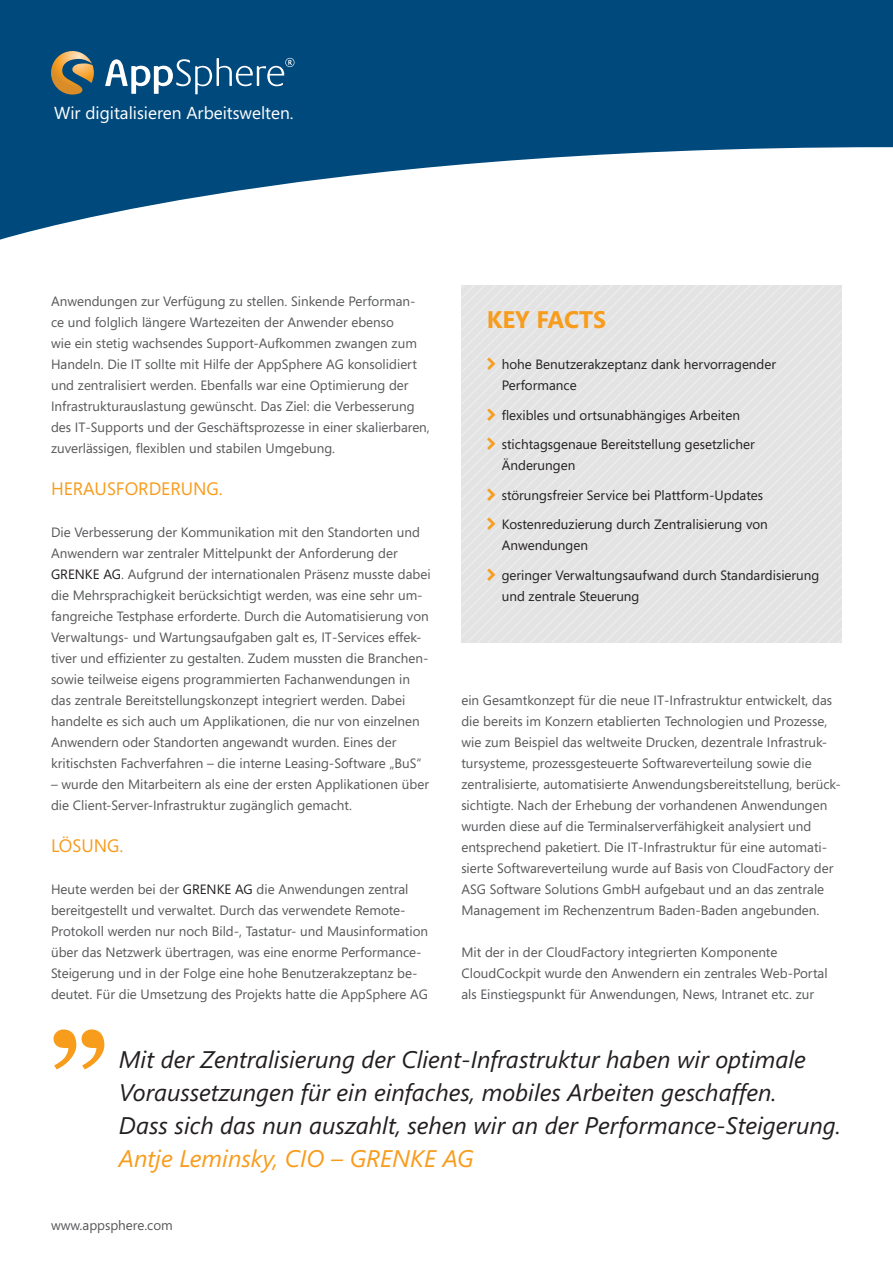
<style>
.page{position:relative;width:893px;height:1263px;background:#fff}
.page>*{position:absolute;margin:0;border:0;box-sizing:border-box;transform-origin:0 0}
.Zitat_Text{font:italic 24px "Segoe";color:#231f20}
.Zitatgeber{font:italic 24px "Segoe";color:#f89c1c}
.Überschrift_Box{font:700 24px "Segoe";color:#f89c1c}
.Überschrift_Text{font:18px "Segoe";color:#f89c1c}
.t1{font:17.4px "Segoe";color:#fff}
.Fließtext{font:13.5px/21px "Segoe";color:#57585a}
.t2{font:13.5px/21px "Segoe";color:#231f20}
.s1{color:#231f20}
</style>
<div class="page">
<svg style="left:0;top:0;width:893px;height:240px;fill:#00497d"></svg>
<svg style="left:51px;top:51px;width:43px;height:44px;background:#827b5e"></svg>
<svg style="left:105px;top:58px;width:189px;height:37px;background:#367098"></svg>
<div style="left:461px;top:285px;width:381px;height:357px;background:#e3e3e4"></div>
<svg style="left:54px;top:1029px;width:50px;height:40px"></svg>
<svg style="left:488px;top:358px;width:7px;height:12px"></svg>
<svg style="left:488px;top:408px;width:7px;height:12px"></svg>
<svg style="left:488px;top:438px;width:7px;height:12px"></svg>
<svg style="left:488px;top:488px;width:7px;height:12px"></svg>
<svg style="left:488px;top:518px;width:7px;height:12px"></svg>
<svg style="left:488px;top:568px;width:7px;height:12px"></svg>
<p class="t1" style="left:54px;top:101px;width:241px">Wir digitalisieren Arbeitswelten.</p>
<p class="Fließtext" style="left:51px;top:290px;width:380px">Anwendungen zur Verfügung zu stellen. Sinkende Performan&shy;ce und folglich längere Wartezeiten der Anwender ebenso<br>wie ein stetig wachsendes Support-Aufkommen zwangen zum Handeln. Die IT sollte mit Hilfe der AppSphere AG konsolidiert und zentralisiert werden. Ebenfalls war eine Optimierung der Infrastrukturauslastung gewünscht. Das Ziel: die Verbesserung des IT-Supports und der Geschäftsprozesse in einer skalierbaren, zuverlässigen, flexiblen und stabilen Umgebung.</p>
<p class="Überschrift_Text" style="left:51px;top:476px;width:173px">HERAUSFORDERUNG.</p>
<p class="Fließtext" style="left:51px;top:521px;width:381px">Die Verbesserung der Kommunikation mit den Standorten und Anwendern war zentraler Mittelpunkt der Anforderung der <span class="s1">GRENKE AG</span>. Aufgrund der internationalen Präsenz musste dabei die Mehrsprachigkeit berücksichtigt werden, was eine sehr um&shy;fangreiche Testphase erforderte. Durch die Automatisierung von Verwaltungs- und Wartungsaufgaben galt es, IT-Services effek&shy;tiver und effizienter zu gestalten. Zudem mussten die Branchen&shy;sowie teilweise eigens programmierten Fachanwendungen in das zentrale Bereitstellungskonzept integriert werden. Dabei handelte es sich auch um Applikationen, die nur von einzelnen Anwendern oder Standorten angewandt wurden. Eines der kritischsten Fachverfahren – die interne Leasing-Software „BuS“</p>
<p class="Fließtext" style="left:51px;top:773px;width:380px">– wurde den Mitarbeitern als eine der ersten Applikationen über die Client-Server-Infrastruktur zugänglich gemacht.</p>
<p class="Überschrift_Text" style="left:51px;top:833px;width:74px">LÖSUNG.</p>
<p class="Fließtext" style="left:51px;top:878px;width:379px">Heute werden bei der <span class="s1">GRENKE AG</span> die Anwendungen zentral bereitgestellt und verwaltet. Durch das verwendete Remote-Protokoll werden nur noch Bild-, Tastatur- und Mausinformation über das Netzwerk übertragen, was eine enorme Performance-Steigerung und in der Folge eine hohe Benutzerakzeptanz be&shy;deutet. Für die Umsetzung des Projekts hatte die AppSphere AG</p>
<p class="Überschrift_Box" style="left:487px;top:302px;width:121px">KEY FACTS</p>
<p class="t2" style="left:502px;top:354px;width:276px">hohe Benutzerakzeptanz dank hervorragender<br>Performance</p>
<p class="t2" style="left:502px;top:404px;width:240px">flexibles und ortsunabhängiges Arbeiten</p>
<p class="t2" style="left:502px;top:434px;width:254px">stichtagsgenaue Bereitstellung gesetzlicher<br>Änderungen</p>
<p class="t2" style="left:502px;top:484px;width:263px">störungsfreier Service bei Plattform-Updates</p>
<p class="t2" style="left:502px;top:514px;width:268px">Kostenreduzierung durch Zentralisierung von<br>Anwendungen</p>
<p class="t2" style="left:502px;top:564px;width:319px">geringer Verwaltungsaufwand durch Standardisierung und zentrale Steuerung</p>
<p class="Fließtext" style="left:461px;top:689px;width:381px">ein Gesamtkonzept für die neue IT-Infrastruktur entwickelt, das die bereits im Konzern etablierten Technologien und Prozesse, wie zum Beispiel das weltweite Drucken, dezentrale Infrastruk&shy;tursysteme, prozessgesteuerte Softwareverteilung sowie die zentralisierte, automatisierte Anwendungsbereitstellung, berück&shy;sichtigte. Nach der Erhebung der vorhandenen Anwendungen wurden diese auf die Terminalserverfähigkeit analysiert und entsprechend paketiert. Die IT-Infrastruktur für eine automati&shy;sierte Softwareverteilung wurde auf Basis von CloudFactory der ASG Software Solutions GmbH aufgebaut und an das zentrale Management im Rechenzentrum Baden-Baden angebunden.</p>
<p class="Fließtext" style="left:461px;top:941px;width:368px">Mit der in der CloudFactory integrierten Komponente<br>CloudCockpit wurde den Anwendern ein zentrales Web-Portal als Einstiegspunkt für Anwendungen, News, Intranet etc. zur</p>
<p class="Zitat_Text" style="left:119px;top:1046px;width:688px">Mit der Zentralisierung der Client-Infrastruktur haben wir optimale</p>
<p class="Zitat_Text" style="left:119px;top:1079px;width:659px">Voraussetzungen für ein einfaches, mobiles Arbeiten geschaffen.</p>
<p class="Zitat_Text" style="left:119px;top:1112px;width:724px">Dass sich das nun auszahlt, sehen wir an der Performance-Steigerung.</p>
<p class="Zitatgeber" style="left:119px;top:1145px;width:356px">Antje Leminsky, CIO – GRENKE AG</p>
<p class="Fließtext" style="left:51px;top:1214px;width:123px">www.appsphere.com</p>
</div>
